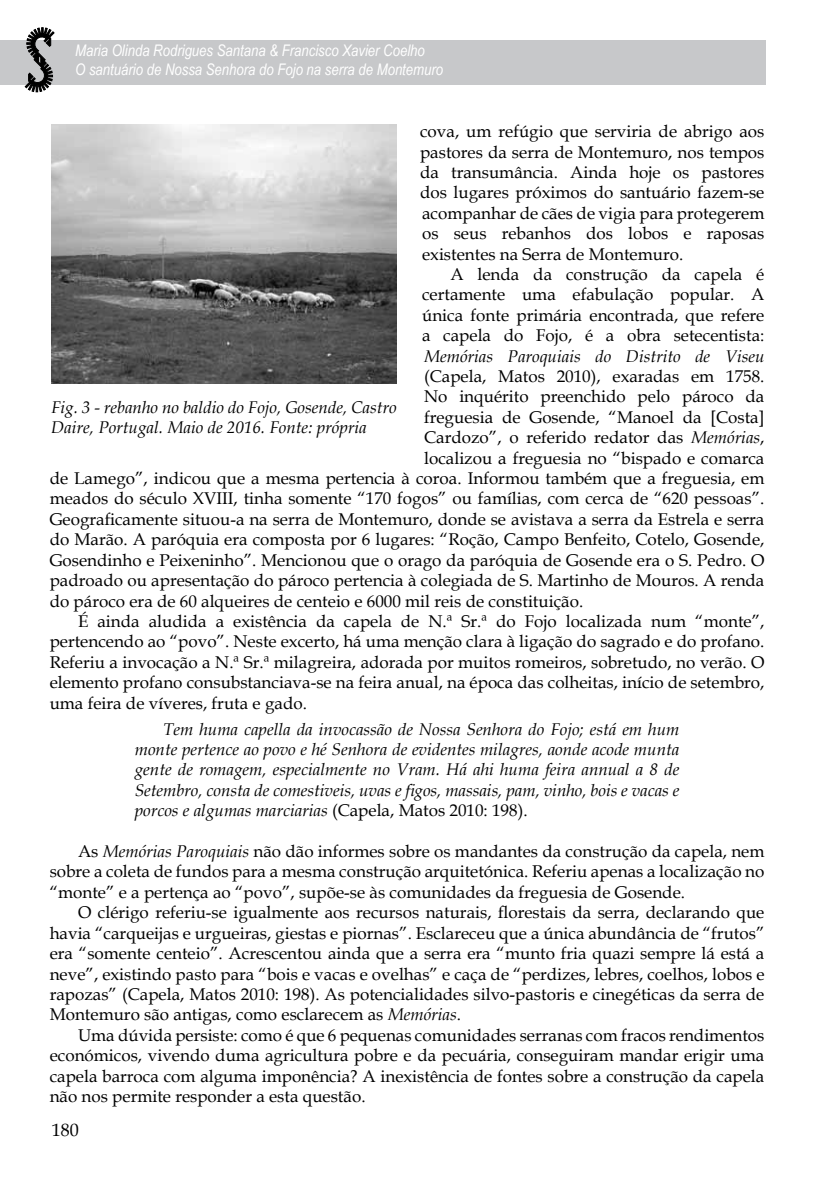
<style>
.page{position:relative;width:840px;height:1191px;background:#fff}
.page>*{position:absolute;margin:0;border:0;box-sizing:border-box;transform-origin:0 0}
.t1{font:18px "Book Antiqua";color:#000}
.t2{font:17px/20.4px "Book Antiqua";color:#000;text-align:justify}
.t3{font:italic 17px/20.4px "Book Antiqua";color:#000;text-align:justify}
.t4{font:italic 16px/19.2px "Arial Narrow";color:#fff}
.s1{font-style:italic}
.s2{font-style:normal}
</style>
<div class="page">
<div style="left:0;top:40px;width:765px;height:45px;background:#c7c8ca"></div>
<svg style="left:25px;top:27px;width:30px;height:65px"></svg>
<img style="left:51px;top:125px;width:345px;height:259px">
<p class="t4" style="left:75px;top:41px;width:369px">Maria Olinda Rodrigues Santana &amp; Francisco Xavier Coelho<br>O santuário de Nossa Senhora do Fojo na serra de Montemuro</p>
<p class="t2" style="left:420px;top:121px;width:346px">cova, um refúgio que serviria de abrigo aos pastores da serra de Montemuro, nos tempos da transumância. Ainda hoje os pastores dos lugares próximos do santuário fazem-se acompanhar de cães de vigia para protegerem os seus rebanhos dos lobos e raposas existentes na Serra de Montemuro.</p>
<p class="t2" style="left:422px;top:264px;width:344px;text-indent:28px">A lenda da construção da capela é certamente uma efabulação popular. A única fonte primária encontrada, que refere a capela do Fojo, é a obra setecentista:</p>
<p class="t3" style="left:424px;top:345px;width:342px">Memórias Paroquiais do Distrito de Viseu</p>
<p class="t2" style="left:424px;top:366px;width:341px">(Capela, Matos 2010), exaradas em 1758.</p>
<p class="t2" style="left:424px;top:386px;width:341px">No inquérito preenchido pelo pároco da</p>
<p class="t2" style="left:424px;top:406px;width:341px">freguesia de Gosende, “Manoel da [Costa]</p>
<p class="t2" style="left:424px;top:427px;width:341px">Cardozo”, o referido redator das <span class="s1">Memórias</span>,</p>
<p class="t2" style="left:424px;top:447px;width:341px">localizou a freguesia no “bispado e comarca</p>
<p class="t2" style="left:50px;top:468px;width:716px">de Lamego”, indicou que a mesma pertencia à coroa. Informou também que a freguesia, em</p>
<p class="t2" style="left:50px;top:488px;width:715px">meados do século XVIII, tinha somente “170 fogos” ou famílias, com cerca de “620 pessoas”.</p>
<p class="t2" style="left:50px;top:508px;width:715px">Geograficamente situou-a na serra de Montemuro, donde se avistava a serra da Estrela e serra</p>
<p class="t2" style="left:50px;top:529px;width:715px">do Marão. A paróquia era composta por 6 lugares: “Roção, Campo Benfeito, Cotelo, Gosende,</p>
<p class="t2" style="left:50px;top:549px;width:715px">Gosendinho e Peixeninho”. Mencionou que o orago da paróquia de Gosende era o S. Pedro. O</p>
<p class="t2" style="left:50px;top:570px;width:716px">padroado ou apresentação do pároco pertencia à colegiada de S. Martinho de Mouros. A renda</p>
<p class="t2" style="left:50px;top:590px;width:535px">do pároco era de 60 alqueires de centeio e 6000 mil reis de constituição.</p>
<p class="t2" style="left:78px;top:610px;width:687px">É ainda aludida a existência da capela de N.ª Sr.ª do Fojo localizada num “monte”,</p>
<p class="t2" style="left:50px;top:631px;width:716px">pertencendo ao “povo”. Neste excerto, há uma menção clara à ligação do sagrado e do profano.</p>
<p class="t2" style="left:50px;top:651px;width:716px">Referiu a invocação a N.ª Sr.ª milagreira, adorada por muitos romeiros, sobretudo, no verão. O</p>
<p class="t2" style="left:50px;top:672px;width:715px">elemento profano consubstanciava-se na feira anual, na época das colheitas, início de setembro,</p>
<p class="t2" style="left:50px;top:692px;width:258px">uma feira de víveres, fruta e gado.</p>
<p class="t3" style="left:135px;top:718px;width:545px;text-indent:28px">Tem huma capella da invocassão de Nossa Senhora do Fojo; está em hum monte pertence ao povo e hé Senhora de evidentes milagres, aonde acode munta gente de romagem, especialmente no Vram. Há ahi huma feira annual a 8 de Setembro, consta de comestiveis, uvas e figos, massais, pam, vinho, bois e vacas e porcos e algumas marciarias <span class="s2">(Capela, Matos 2010: 198).</span></p>
<p class="t2" style="left:50px;top:840px;width:715px;text-indent:28px">As <span class="s1">Memórias Paroquiais</span> não dão informes sobre os mandantes da construção da capela, nem sobre a coleta de fundos para a mesma construção arquitetónica. Referiu apenas a localização no “monte” e a pertença ao “povo”, supõe-se às comunidades da freguesia de Gosende.</p>
<p class="t2" style="left:50px;top:902px;width:716px;text-indent:28px">O clérigo referiu-se igualmente aos recursos naturais, florestais da serra, declarando que havia “carqueijas e urgueiras, giestas e piornas”. Esclareceu que a única abundância de “frutos” era “somente centeio”. Acrescentou ainda que a serra era “munto fria quazi sempre lá está a neve”, existindo pasto para “bois e vacas e ovelhas” e caça de “perdizes, lebres, coelhos, lobos e rapozas” (Capela, Matos 2010: 198). As potencialidades silvo-pastoris e cinegéticas da serra de Montemuro são antigas, como esclarecem as <span class="s1">Memórias</span>.</p>
<p class="t2" style="left:50px;top:1024px;width:715px;text-indent:28px">Uma dúvida persiste: como é que 6 pequenas comunidades serranas com fracos rendimentos económicos, vivendo duma agricultura pobre e da pecuária, conseguiram mandar erigir uma capela barroca com alguma imponência? A inexistência de fontes sobre a construção da capela não nos permite responder a esta questão.</p>
<p class="t3" style="left:51px;top:396px;width:347px">Fig. 3 - rebanho no baldio do Fojo, Gosende, Castro<br>Daire, Portugal. Maio de 2016. Fonte: própria</p>
<p class="t1" style="left:52px;top:1117px;width:28px">180</p>
</div>
